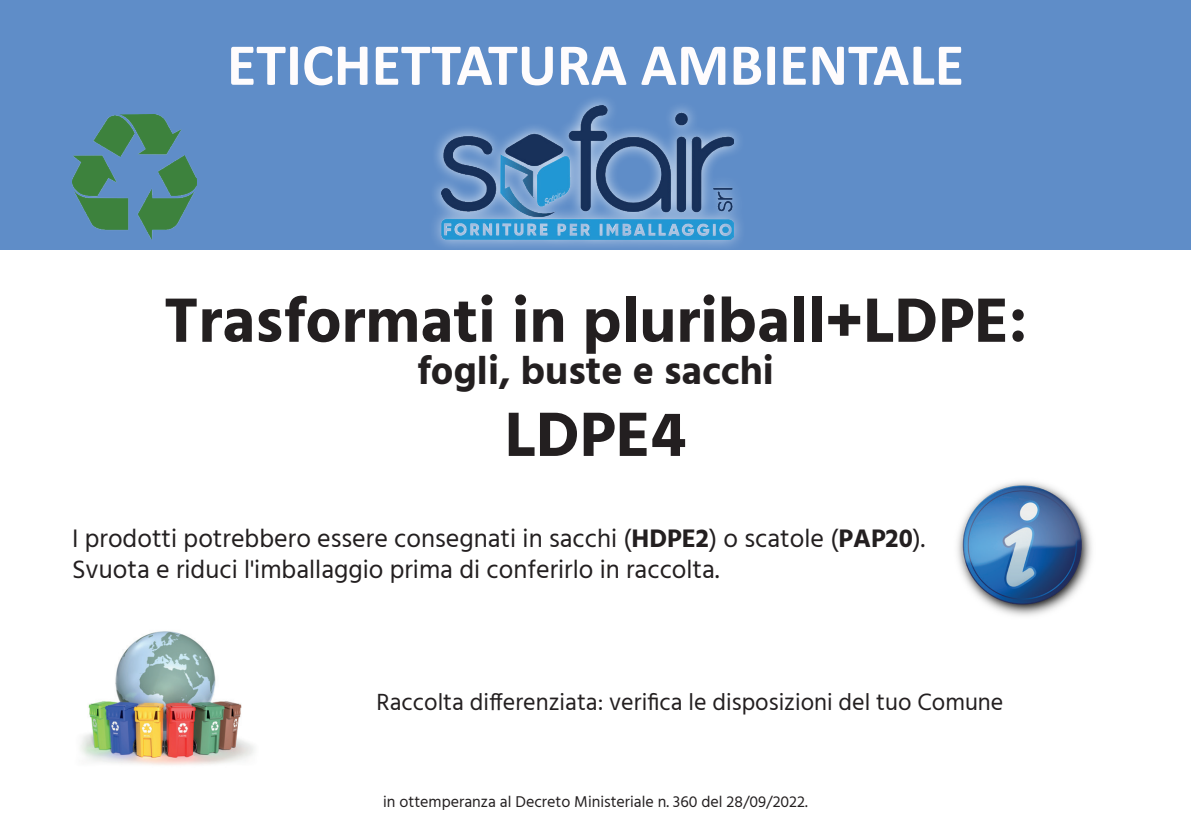
<style>
.page{position:relative;width:1191px;height:840px;background:#fff}
.page>*{position:absolute;margin:0;border:0;box-sizing:border-box;transform-origin:0 0}
.t1{font:700 64px "Hind";color:#231f20}
.t2{font:700 60px "Calibri";color:#fefcfd}
.t3{font:700 40px "Hind";color:#231f20}
.t4{font:26px/31.2px "Hind";color:#231f20}
.t5{font:24px "Hind";color:#231f20}
.t6{font:16px "Hind";color:#231f20}
.s1{font-weight:700}
</style>
<div class="page">
<img style="left:80px;top:631px;width:174px;height:134px">
<img style="left:957px;top:481px;width:135px;height:135px">
<div style="left:0;top:0;width:1191px;height:249px;background:#5f8dc8"></div>
<div style="left:429px;top:93px;width:317px;height:159px;background:#fff;opacity:.75"></div>
<img style="left:441px;top:106px;width:293px;height:133px">
<img style="left:72px;top:114px;width:125px;height:125px">
<h2 class="t2" style="left:227px;top:22px;width:738px">ETICHETTATURA AMBIENTALE</h2>
<h1 class="t1" style="left:164px;top:282px;width:865px">Trasformati in pluriball+LDPE:</h1>
<h3 class="t3" style="left:417px;top:346px;width:358px">fogli, buste e sacchi</h3>
<h1 class="t1" style="left:504px;top:396px;width:183px">LDPE4</h1>
<p class="t4" style="left:72px;top:523px;width:854px">I prodotti potrebbero essere consegnati in sacchi (<span class="s1">HDPE2</span>) o scatole (<span class="s1">PAP20</span>).<br>Svuota e riduci l'imballaggio prima di conferirlo in raccolta.</p>
<p class="t5" style="left:376px;top:685px;width:628px">Raccolta differenziata: verifica le disposizioni del tuo Comune</p>
<p class="t6" style="left:383px;top:790px;width:426px">in ottemperanza al Decreto Ministeriale n. 360 del 28/09/2022.</p>
</div>
